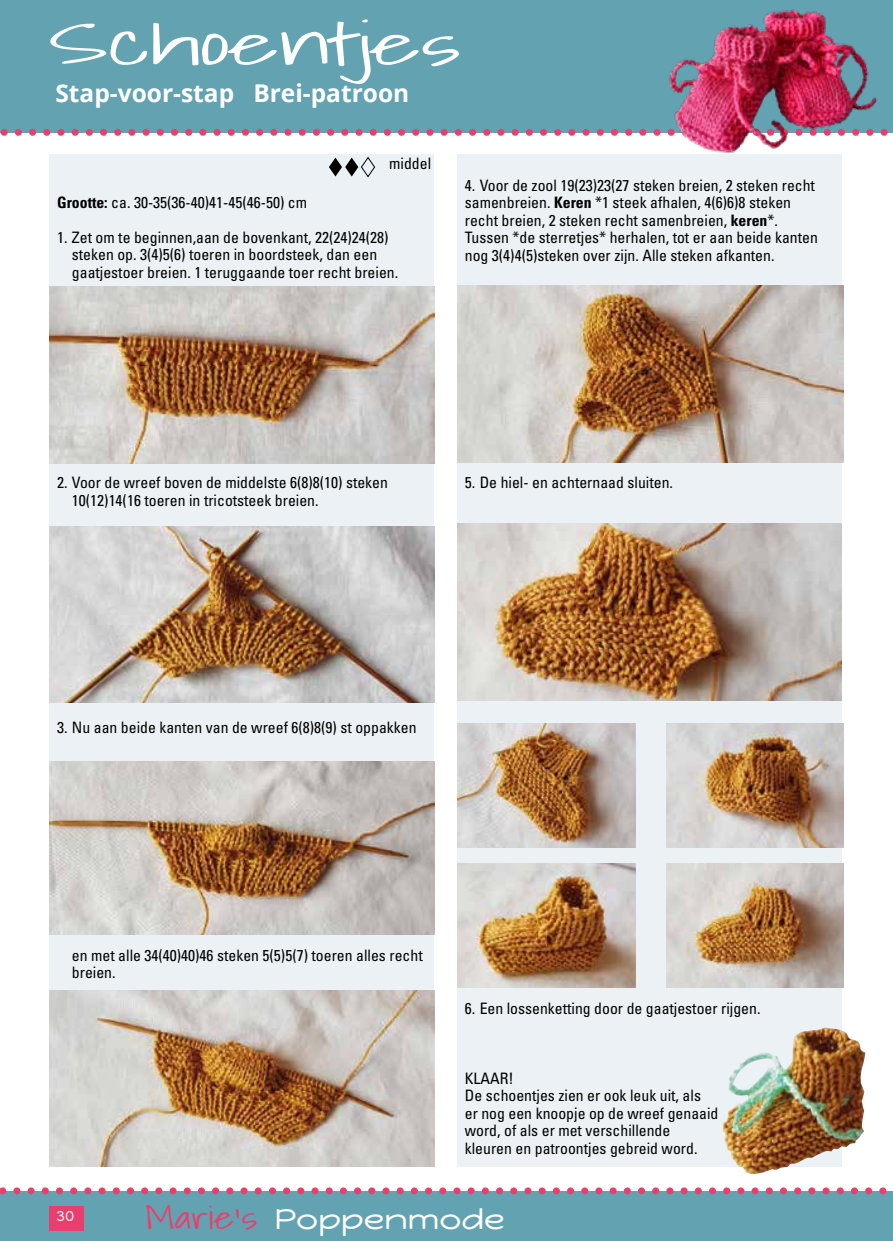
<style>
.page{position:relative;width:893px;height:1241px;background:#fff}
.page>*{position:absolute;margin:0;border:0;box-sizing:border-box;transform-origin:0 0}
.t1{font:300 56.7px "Shadows Into";letter-spacing:-.01em;color:#fff;scale:1.94 1}
.t2{font:28.35px "Happy Monkey";color:#fff;scale:1.22 1}
.t3{font:700 24.5px "Open Sans";color:#fff}
.t4{font:condensed 15.75px/17.5px "Univers";color:#000}
.t5{font:14.17px "Happy Monkey";color:#fff;scale:1.11 1}
.s1{font-weight:700}
.s2{font-family:"Shadows Into";font-weight:300;font-size:31.5px;color:#e93f6e}
</style>
<div class="page">
<div style="left:0;top:0;width:893px;height:133px;background:#63a3b1"></div>
<div style="left:0;top:1190px;width:893px;height:50px;background:#63a3b1"></div>
<svg style="left:0;top:1187px;width:893px;height:7px"></svg>
<svg style="left:0;top:129px;width:661px;height:7px"></svg>
<div style="left:50px;top:1205px;width:34px;height:25px;background:#e93f6e"></div>
<div style="left:50px;top:154px;width:384px;height:1012px;background:#ebf1f4"></div>
<img style="left:50px;top:286px;width:384px;height:177px">
<img style="left:50px;top:526px;width:384px;height:176px">
<img style="left:50px;top:761px;width:384px;height:173px">
<img style="left:50px;top:990px;width:384px;height:176px">
<div style="left:457px;top:154px;width:385px;height:1012px;background:#ebf1f4"></div>
<img style="left:457px;top:286px;width:386px;height:176px">
<img style="left:457px;top:523px;width:385px;height:177px">
<img style="left:723px;top:1027px;width:142px;height:147px">
<img style="left:458px;top:723px;width:178px;height:124px">
<img style="left:667px;top:723px;width:176px;height:124px">
<img style="left:457px;top:863px;width:178px;height:124px">
<img style="left:667px;top:863px;width:176px;height:124px">
<img style="left:667px;top:9px;width:221px;height:145px">
<svg style="left:329px;top:157px;width:46px;height:20px"></svg>
<h1 class="t1" style="left:49px;top:-2px;width:213px">Schoentjes</h1>
<h3 class="t3" style="left:55px;top:75px;width:355px">Stap-voor-stap Brei-patroon</h3>
<p class="t4" style="left:389px;top:154px;width:43px">middel</p>
<p class="t4" style="left:57px;top:193px;width:252px"><span class="s1">Grootte:</span> ca. 30-35(36-40)41-45(46-50) cm</p>
<p class="t4" style="left:72px;top:228px;width:328px;text-indent:-15px">1. Zet om te beginnen,aan de bovenkant, 22(24)24(28) steken op. 3(4)5(6) toeren in boordsteek, dan een gaatjestoer breien. 1 teruggaande toer recht breien.</p>
<p class="t4" style="left:465px;top:176px;width:355px">4. Voor de zool 19(23)23(27 steken breien, 2 steken recht samenbreien. <span class="s1">Keren</span> *1 steek afhalen, 4(6)6)8 steken recht breien, 2 steken recht samenbreien, <span class="s1">keren</span>*.<br>Tussen *de sterretjes* herhalen, tot er aan beide kanten nog 3(4)4(5)steken over zijn. Alle steken afkanten.</p>
<p class="t4" style="left:72px;top:473px;width:318px;text-indent:-15px">2. Voor de wreef boven de middelste 6(8)8(10) steken<br>10(12)14(16 toeren in tricotsteek breien.</p>
<p class="t4" style="left:465px;top:474px;width:210px">5. De hiel- en achternaad sluiten.</p>
<p class="t4" style="left:57px;top:718px;width:361px">3. Nu aan beide kanten van de wreef 6(8)8(9) st oppakken</p>
<p class="t4" style="left:72px;top:946px;width:352px">en met alle 34(40)40)46 steken 5(5)5(7) toeren alles recht breien.</p>
<p class="t4" style="left:465px;top:999px;width:297px">6. Een lossenketting door de gaatjestoer rijgen.</p>
<p class="t4" style="left:465px;top:1069px;width:255px">KLAAR!<br>De schoentjes zien er ook leuk uit, als<br>er nog een knoopje op de wreef genaaid word, of als er met verschillende kleuren en patroontjes gebreid word.</p>
<p class="t5" style="left:57px;top:1207px;width:18px">30</p>
<h2 class="t2" style="left:145px;top:1201px;width:296px"><span class="s2">Marie's</span> Poppenmode</h2>
</div>
